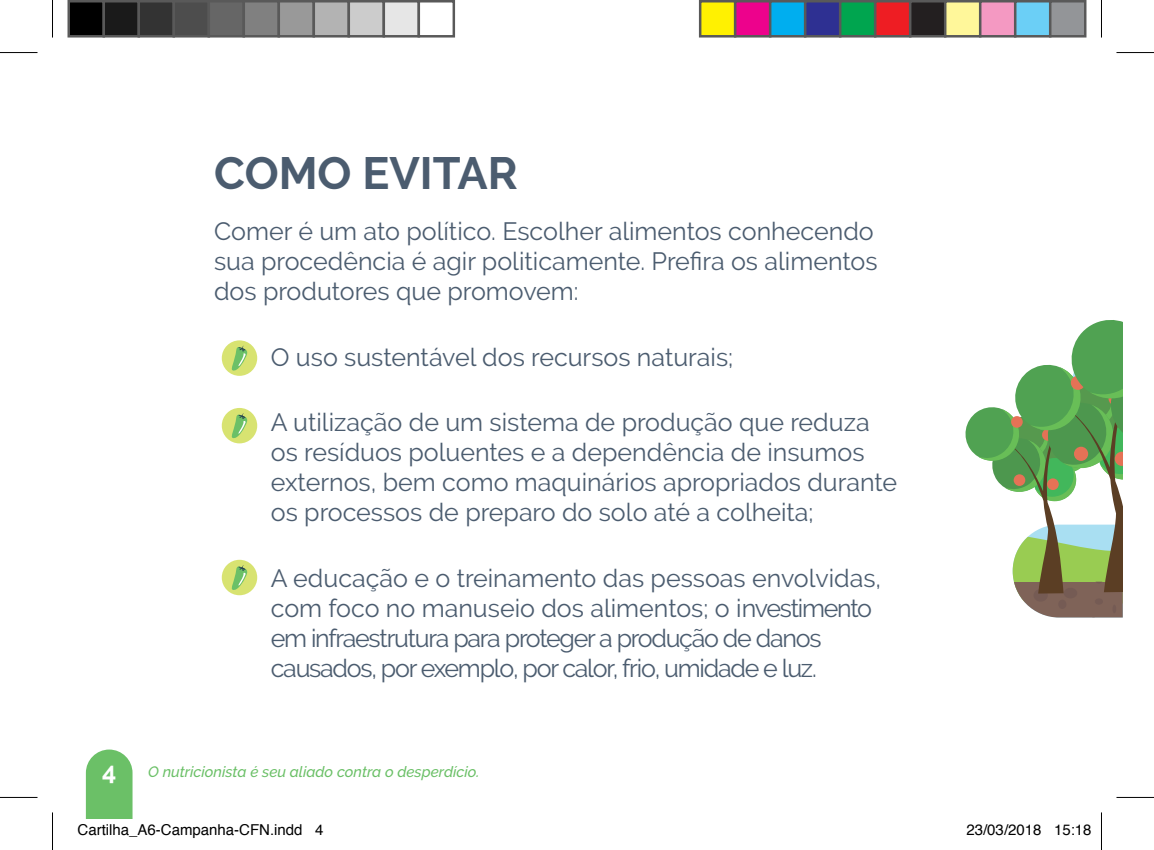
<style>
.page{position:relative;width:1154px;height:850px;background:#fff}
.page>*{position:absolute;margin:0;border:0;box-sizing:border-box;transform-origin:0 0}
.t1{font:700 45px "Raleway";color:#4b5c6f}
.t2{font:25px/30px "Raleway";color:#4b5c6f}
.t3{font:25px/30px "Raleway";letter-spacing:-.05em;color:#4b5c6f}
.t4{font:700 25px "Raleway";color:#fff}
.t5{font:15px "Helvetica";color:#000}
.t6{font:italic 500 15px "Raleway";color:#6bc067}
</style>
<div class="page">
<div style="left:222px;top:340px;width:35px;height:35px;background:#d8e371;border-radius:50%"></div>
<svg style="left:231px;top:345px;width:17px;height:26px"></svg>
<div style="left:222px;top:408px;width:35px;height:35px;background:#d8e371;border-radius:50%"></div>
<svg style="left:231px;top:413px;width:17px;height:26px"></svg>
<div style="left:222px;top:559px;width:35px;height:36px;background:#d8e371;border-radius:50%"></div>
<svg style="left:231px;top:565px;width:17px;height:25px"></svg>
<svg style="left:965px;top:320px;width:158px;height:297px"></svg>
<hr style="left:0;top:52px;width:38px;height:1px;background:#000">
<hr style="left:1116px;top:52px;width:38px;height:1px;background:#000">
<hr style="left:0;top:796px;width:38px;height:1px;background:#000">
<hr style="left:1116px;top:796px;width:38px;height:1px;background:#000">
<hr style="left:52px;top:0;width:1px;height:38px;background:#000">
<hr style="left:52px;top:812px;width:1px;height:37px;background:#000">
<hr style="left:1101px;top:0;width:1px;height:38px;background:#000">
<hr style="left:1101px;top:812px;width:1px;height:37px;background:#000">
<div style="left:69px;top:1px;width:35px;height:35px;background:#000"></div>
<div style="left:68px;top:0;width:37px;height:38px;border:2px solid #595959"></div>
<div style="left:104px;top:1px;width:35px;height:35px;background:#1a1a1a"></div>
<div style="left:102px;top:0;width:38px;height:38px;border:2px solid #595959"></div>
<div style="left:139px;top:1px;width:35px;height:35px;background:#333"></div>
<div style="left:138px;top:0;width:37px;height:38px;border:2px solid #595959"></div>
<div style="left:174px;top:1px;width:35px;height:35px;background:#4d4d4d"></div>
<div style="left:172px;top:0;width:38px;height:38px;border:2px solid #595959"></div>
<div style="left:209px;top:1px;width:35px;height:35px;background:#666"></div>
<div style="left:208px;top:0;width:37px;height:38px;border:2px solid #595959"></div>
<div style="left:244px;top:1px;width:35px;height:35px;background:#808080"></div>
<div style="left:242px;top:0;width:38px;height:38px;border:2px solid #595959"></div>
<div style="left:279px;top:1px;width:35px;height:35px;background:#999"></div>
<div style="left:278px;top:0;width:37px;height:38px;border:2px solid #595959"></div>
<div style="left:314px;top:1px;width:35px;height:35px;background:#b3b3b3"></div>
<div style="left:312px;top:0;width:38px;height:38px;border:2px solid #595959"></div>
<div style="left:349px;top:1px;width:35px;height:35px;background:#ccc"></div>
<div style="left:348px;top:0;width:37px;height:38px;border:2px solid #595959"></div>
<div style="left:384px;top:1px;width:35px;height:35px;background:#e6e6e6"></div>
<div style="left:382px;top:0;width:38px;height:38px;border:2px solid #595959"></div>
<div style="left:418px;top:0;width:37px;height:38px;border:2px solid #595959"></div>
<div style="left:700px;top:1px;width:35px;height:35px;background:#fff101"></div>
<div style="left:699px;top:0;width:37px;height:38px;border:2px solid #595959"></div>
<div style="left:735px;top:1px;width:35px;height:35px;background:#ed028c"></div>
<div style="left:734px;top:0;width:37px;height:38px;border:2px solid #595959"></div>
<div style="left:770px;top:1px;width:35px;height:35px;background:#00aeef"></div>
<div style="left:769px;top:0;width:37px;height:38px;border:2px solid #595959"></div>
<div style="left:805px;top:1px;width:35px;height:35px;background:#2e3092"></div>
<div style="left:804px;top:0;width:37px;height:38px;border:2px solid #595959"></div>
<div style="left:840px;top:1px;width:35px;height:35px;background:#00a54f"></div>
<div style="left:839px;top:0;width:37px;height:38px;border:2px solid #595959"></div>
<div style="left:875px;top:1px;width:35px;height:35px;background:#ee1d23"></div>
<div style="left:874px;top:0;width:37px;height:38px;border:2px solid #595959"></div>
<div style="left:910px;top:1px;width:35px;height:35px;background:#231f20"></div>
<div style="left:909px;top:0;width:37px;height:38px;border:2px solid #595959"></div>
<div style="left:945px;top:1px;width:35px;height:35px;background:#fff79a"></div>
<div style="left:944px;top:0;width:37px;height:38px;border:2px solid #595959"></div>
<div style="left:980px;top:1px;width:35px;height:35px;background:#f499c2"></div>
<div style="left:979px;top:0;width:37px;height:38px;border:2px solid #595959"></div>
<div style="left:1015px;top:1px;width:35px;height:35px;background:#6bcff6"></div>
<div style="left:1014px;top:0;width:37px;height:38px;border:2px solid #595959"></div>
<div style="left:1050px;top:1px;width:35px;height:35px;background:#939598"></div>
<div style="left:1049px;top:0;width:37px;height:38px;border:2px solid #595959"></div>
<svg style="left:85px;top:749px;width:48px;height:70px"></svg>
<h1 class="t1" style="left:214px;top:147px;width:305px">COMO EVITAR</h1>
<p class="t2" style="left:214px;top:216px;width:665px">Comer é um ato político. Escolher alimentos conhecendo sua procedência é agir politicamente. Prefira os alimentos dos produtores que promovem:</p>
<p class="t2" style="left:271px;top:342px;width:464px">O uso sustentável dos recursos naturais;</p>
<p class="t2" style="left:271px;top:407px;width:628px">A utilização de um sistema de produção que reduza os resíduos poluentes e a dependência de insumos externos, bem como maquinários apropriados durante os processos de preparo do solo até a colheita;</p>
<p class="t3" style="left:271px;top:562px;width:612px">A educação e o treinamento das pessoas envolvidas, com foco no manuseio dos alimentos; o investimento em infraestrutura para proteger a produção de danos causados, por exemplo, por calor, frio, umidade e luz.</p>
<p class="t4" style="left:102px;top:756px;width:16px">4</p>
<p class="t6" style="left:148px;top:762px;width:333px">O nutricionista é seu aliado contra o desperdício.</p>
<p class="t5" style="left:78px;top:817px;width:247px">Cartilha_A6-Campanha-CFN.indd 4</p>
<p class="t5" style="left:966px;top:817px;width:127px">23/03/2018 15:18</p>
</div>
